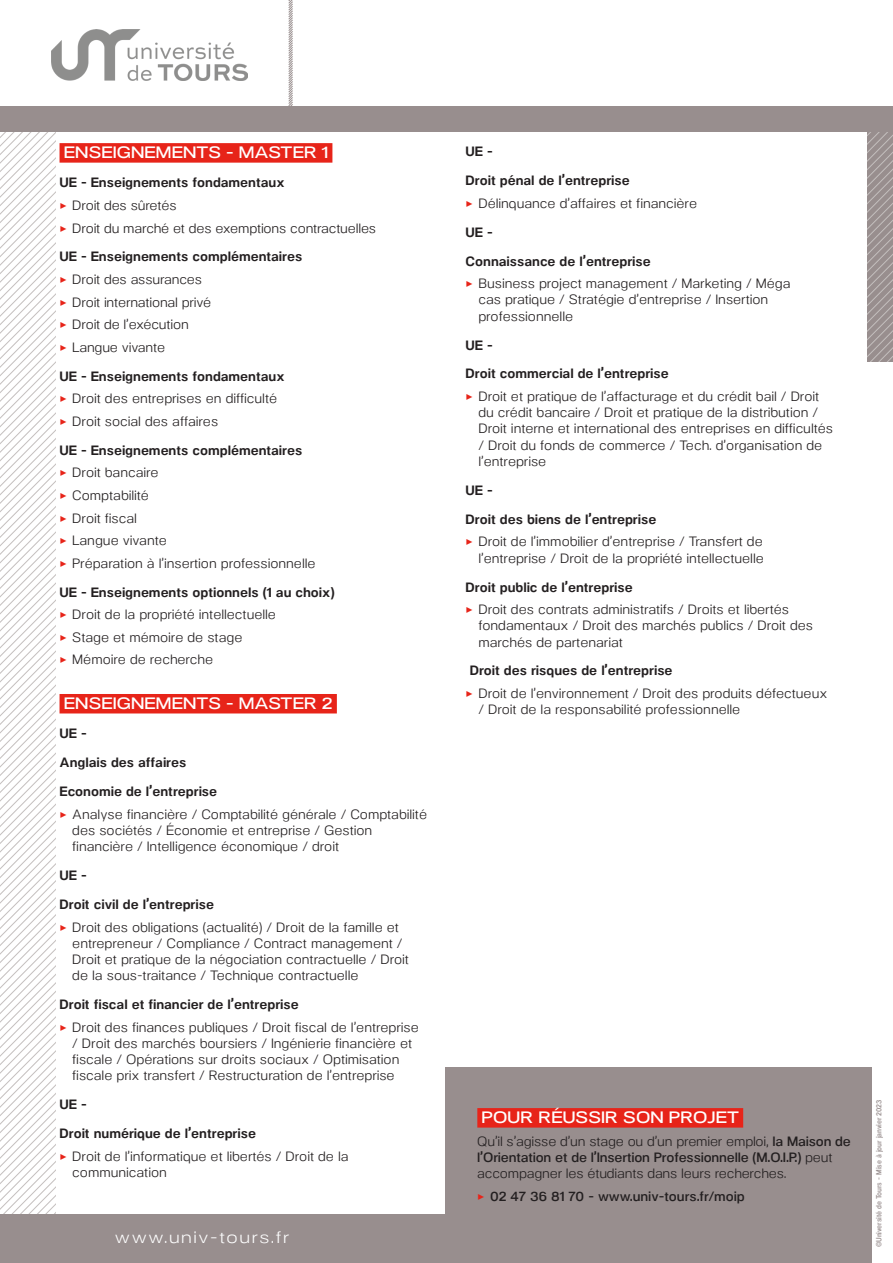
<style>
.page{position:relative;width:893px;height:1263px;background:#fff}
.page>*{position:absolute;margin:0;border:0;box-sizing:border-box;transform-origin:0 0}
.DEG_stabilo{font:600 16.5px "Neo Gram Extended";letter-spacing:.01em;color:#fff}
.t1{font:16.5px "Neo Gram Extended";letter-spacing:.1em;color:#fff}
.t2{font:13.5px/16.2px "Neo Gram";color:#231f20}
.Parag_sdt{font:700 13.5px "Neo Gram";color:#231f20}
.t3{font:600 13.5px "Neo Gram";color:#231f20}
.t4{font:600 7.5px "Neo Gram Condensed";letter-spacing:-.01em;color:#988e8e}
.s1{color:#e72419}
.s2{font-weight:600}
</style>
<div class="page">
<svg style="left:0;top:132px;width:55px;height:1082px"></svg>
<svg style="left:288px;top:0;width:5px;height:106px"></svg>
<svg style="left:867px;top:132px;width:26px;height:229px;background:#9f9695"></svg>
<div style="left:0;top:1214px;width:446px;height:49px;background:#988e8e"></div>
<div style="left:445px;top:1067px;width:427px;height:196px;background:#988e8e"></div>
<div style="left:0;top:106px;width:893px;height:26px;background:#988e8e"></div>
<img style="left:51px;top:30px;width:196px;height:51px">
<div style="left:477px;top:1108px;width:266px;height:19px;background:#e72419"></div>
<div style="left:60px;top:143px;width:272px;height:20px;background:#e72419"></div>
<div style="left:60px;top:694px;width:277px;height:19px;background:#e72419"></div>
<p class="DEG_stabilo" style="left:64px;top:141px;width:266px">ENSEIGNEMENTS - MASTER 1</p>
<p class="Parag_sdt" style="left:60px;top:173px;width:227px">UE - Enseignements fondamentaux</p>
<p class="t2" style="left:60px;top:196px;width:119px"><span class="s1">✓</span> Droit des sûretés</p>
<p class="t2" style="left:60px;top:219px;width:318px"><span class="s1">✓</span> Droit du marché et des exemptions contractuelles</p>
<p class="Parag_sdt" style="left:60px;top:247px;width:244px">UE - Enseignements complémentaires</p>
<p class="t2" style="left:60px;top:270px;width:144px"><span class="s1">✓</span> Droit des assurances</p>
<p class="t2" style="left:60px;top:293px;width:153px"><span class="s1">✓</span> Droit international privé</p>
<p class="t2" style="left:60px;top:315px;width:131px"><span class="s1">✓</span> Droit de l’exécution</p>
<p class="t2" style="left:60px;top:338px;width:107px"><span class="s1">✓</span> Langue vivante</p>
<p class="Parag_sdt" style="left:60px;top:366px;width:227px">UE - Enseignements fondamentaux</p>
<p class="t2" style="left:60px;top:390px;width:219px"><span class="s1">✓</span> Droit des entreprises en difficulté</p>
<p class="t2" style="left:60px;top:412px;width:160px"><span class="s1">✓</span> Droit social des affaires</p>
<p class="Parag_sdt" style="left:60px;top:440px;width:244px">UE - Enseignements complémentaires</p>
<p class="t2" style="left:60px;top:464px;width:101px"><span class="s1">✓</span> Droit bancaire</p>
<p class="t2" style="left:60px;top:486px;width:91px"><span class="s1">✓</span> Comptabilité</p>
<p class="t2" style="left:60px;top:509px;width:79px"><span class="s1">✓</span> Droit fiscal</p>
<p class="t2" style="left:60px;top:531px;width:109px"><span class="s1">✓</span> Langue vivante</p>
<p class="t2" style="left:60px;top:554px;width:258px"><span class="s1">✓</span> Préparation à l’insertion professionnelle</p>
<p class="Parag_sdt" style="left:60px;top:582px;width:277px">UE - Enseignements optionnels (1 au choix)</p>
<p class="t2" style="left:60px;top:606px;width:218px"><span class="s1">✓</span> Droit de la propriété intellectuelle</p>
<p class="t2" style="left:60px;top:628px;width:184px"><span class="s1">✓</span> Stage et mémoire de stage</p>
<p class="t2" style="left:60px;top:651px;width:155px"><span class="s1">✓</span> Mémoire de recherche</p>
<p class="DEG_stabilo" style="left:64px;top:691px;width:270px">ENSEIGNEMENTS - MASTER 2</p>
<p class="Parag_sdt" style="left:60px;top:723px;width:29px">UE -</p>
<p class="Parag_sdt" style="left:60px;top:752px;width:128px">Anglais des affaires</p>
<p class="Parag_sdt" style="left:60px;top:781px;width:159px">Economie de l’entreprise</p>
<p class="t2" style="left:72px;top:805px;width:356px;text-indent:-13px"><span class="s1">✓</span> Analyse financière / Comptabilité générale / Comptabilité des sociétés / Économie et entreprise / Gestion financière / Intelligence économique / droit</p>
<p class="Parag_sdt" style="left:60px;top:865px;width:29px">UE -</p>
<p class="Parag_sdt" style="left:60px;top:894px;width:156px">Droit civil de l’entreprise</p>
<p class="t2" style="left:72px;top:918px;width:338px;text-indent:-13px"><span class="s1">✓</span> Droit des obligations (actualité) / Droit de la famille et entrepreneur / Compliance / Contract management / Droit et pratique de la négociation contractuelle / Droit de la sous-traitance / Technique contractuelle</p>
<p class="Parag_sdt" style="left:60px;top:994px;width:241px">Droit fiscal et financier de l’entreprise</p>
<p class="t2" style="left:72px;top:1018px;width:348px;text-indent:-13px"><span class="s1">✓</span> Droit des finances publiques / Droit fiscal de l’entreprise / Droit des marchés boursiers / Ingénierie financière et fiscale / Opérations sur droits sociaux / Optimisation fiscale prix transfert / Restructuration de l’entreprise</p>
<p class="Parag_sdt" style="left:60px;top:1095px;width:29px">UE -</p>
<p class="Parag_sdt" style="left:60px;top:1123px;width:198px">Droit numérique de l’entreprise</p>
<p class="t2" style="left:72px;top:1147px;width:278px;text-indent:-13px"><span class="s1">✓</span> Droit de l’informatique et libertés / Droit de la communication</p>
<p class="t1" style="left:115px;top:1225px;width:175px">www.univ-tours.fr</p>
<p class="Parag_sdt" style="left:466px;top:141px;width:29px">UE -</p>
<p class="Parag_sdt" style="left:466px;top:170px;width:166px">Droit pénal de l’entreprise</p>
<p class="t2" style="left:466px;top:194px;width:233px"><span class="s1">✓</span> Délinquance d’affaires et financière</p>
<p class="Parag_sdt" style="left:466px;top:222px;width:29px">UE -</p>
<p class="Parag_sdt" style="left:466px;top:251px;width:187px">Connaissance de l’entreprise</p>
<p class="t2" style="left:478px;top:274px;width:314px;text-indent:-13px"><span class="s1">✓</span> Business project management / Marketing / Méga cas pratique / Stratégie d’entreprise / Insertion professionnelle</p>
<p class="Parag_sdt" style="left:466px;top:335px;width:29px">UE -</p>
<p class="Parag_sdt" style="left:466px;top:364px;width:205px">Droit commercial de l’entreprise</p>
<p class="t2" style="left:478px;top:387px;width:356px;text-indent:-13px"><span class="s1">✓</span> Droit et pratique de l’affacturage et du crédit bail / Droit du crédit bancaire / Droit et pratique de la distribution / Droit interne et international des entreprises en difficultés / Droit du fonds de commerce / Tech. d’organisation de l’entreprise</p>
<p class="Parag_sdt" style="left:466px;top:480px;width:29px">UE -</p>
<p class="Parag_sdt" style="left:466px;top:509px;width:192px">Droit des biens de l’entreprise</p>
<p class="t2" style="left:466px;top:533px;width:300px;text-align:right"><span class="s1">✓</span> Droit de l’immobilier d’entreprise / Transfert de l’entreprise / Droit de la propriété intellectuelle</p>
<p class="Parag_sdt" style="left:466px;top:577px;width:169px">Droit public de l’entreprise</p>
<p class="t2" style="left:478px;top:600px;width:336px;text-indent:-13px"><span class="s1">✓</span> Droit des contrats administratifs / Droits et libertés fondamentaux / Droit des marchés publics / Droit des marchés de partenariat</p>
<p class="Parag_sdt" style="left:470px;top:661px;width:204px">Droit des risques de l’entreprise</p>
<p class="t2" style="left:478px;top:684px;width:351px;text-indent:-13px"><span class="s1">✓</span> Droit de l’environnement / Droit des produits défectueux / Droit de la responsabilité professionnelle</p>
<p class="DEG_stabilo" style="left:482px;top:1105px;width:259px">POUR RÉUSSIR SON PROJET</p>
<p class="t2" style="left:477px;top:1132px;width:375px">Qu’il s’agisse d’un stage ou d’un premier emploi, <span class="s2">la Maison de l’Orientation et de l’Insertion Professionnelle (M.O.I.P.)</span> peut accompagner les étudiants dans leurs recherches.</p>
<p class="t3" style="left:477px;top:1186px;width:269px"><span class="s1">✓</span> 02 47 36 81 70 - www.univ-tours.fr/moip</p>
<p class="t4" style="left:873px;top:1247px;width:149px;rotate:-90deg">©Université de Tours - Mise à jour janvier 2023</p>
</div>
